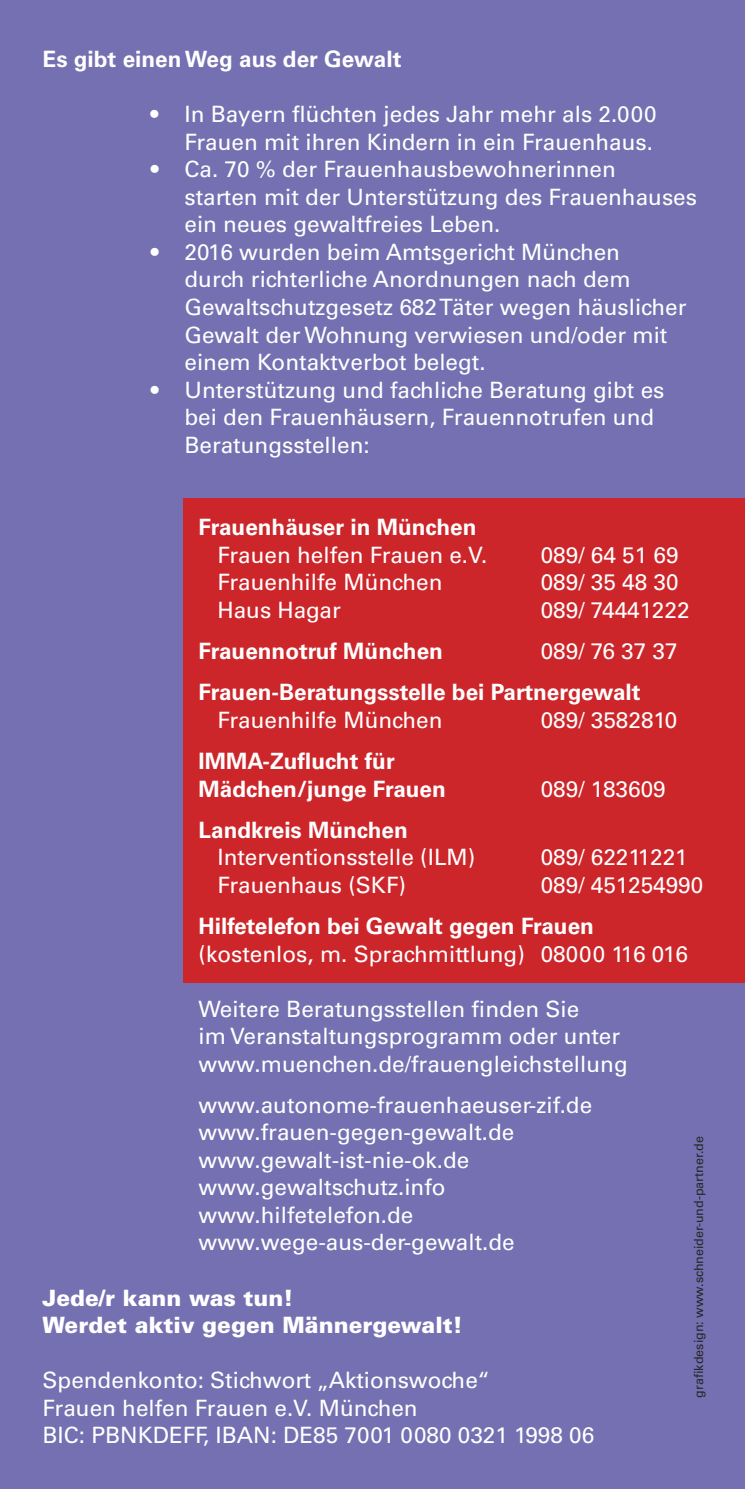
<style>
.page{position:relative;width:745px;height:1489px;background:#fff}
.page>*{position:absolute;margin:0;border:0;box-sizing:border-box;transform-origin:0 0}
.t1{font:22.5px/27.5px "Univers LT Std";color:#fff}
.t2{font:700 22.5px/27.5px "Univers LT Std";color:#fff}
.t3{font:900 22.5px/27.5px "Univers LT Std";color:#fff}
.t4{font:12.5px "Univers LT Std";color:#272627}
.s1{font-weight:900}
</style>
<div class="page">
<div style="left:0;top:0;width:744px;height:1488px;background:#7470b1"></div>
<div style="left:183px;top:498px;width:561px;height:485px;background:#cc262b"></div>
<p class="t2" style="left:43px;top:48px;width:360px">Es gibt einenWeg aus der Gewalt</p>
<p class="t1" style="left:149px;top:103px;width:509px;text-align:right"><span class="s1">•</span> In Bayern flüchten jedes Jahr mehr als 2.000<br>Frauen mit ihren Kindern in ein Frauenhaus.</p>
<p class="t1" style="left:184px;top:158px;width:513px;text-indent:-35px"><span class="s1">•</span> Ca. 70 % der Frauenhausbewohnerinnen<br>starten mit der Unterstützung des Frauenhauses ein neues gewaltfreies Leben.</p>
<p class="t1" style="left:184px;top:240px;width:503px;text-indent:-35px"><span class="s1">•</span> 2016 wurden beim Amtsgericht München<br>durch richterliche Anordnungen nach dem Gewaltschutzgesetz 682Täter wegen häuslicher Gewalt der Wohnung verwiesen und/oder mit einem Kontaktverbot belegt.</p>
<p class="t1" style="left:184px;top:378px;width:481px;text-indent:-35px"><span class="s1">•</span> Unterstützung und fachliche Beratung gibt es bei den Frauenhäusern, Frauennotrufen und<br>Beratungsstellen:</p>
<p class="t2" style="left:198px;top:515px;width:279px">Frauenhäuser in München</p>
<p class="t1" style="left:217px;top:543px;width:271px">Frauen helfen Frauen e.V.</p>
<p class="t1" style="left:540px;top:543px;width:139px">089/ 64 51 69</p>
<p class="t1" style="left:217px;top:570px;width:226px">Frauenhilfe München</p>
<p class="t1" style="left:540px;top:570px;width:139px">089/ 35 48 30</p>
<p class="t1" style="left:217px;top:598px;width:125px">Haus Hagar</p>
<p class="t1" style="left:540px;top:598px;width:150px">089/ 74441222</p>
<p class="t2" style="left:198px;top:639px;width:246px">Frauennotruf München</p>
<p class="t1" style="left:540px;top:639px;width:138px">089/ 76 37 37</p>
<p class="t2" style="left:198px;top:680px;width:443px">Frauen-Beratungsstelle bei Partnergewalt</p>
<p class="t1" style="left:217px;top:708px;width:226px">Frauenhilfe München</p>
<p class="t1" style="left:540px;top:708px;width:138px">089/ 3582810</p>
<p class="t2" style="left:198px;top:749px;width:248px">IMMA-Zuflucht für<br>Mädchen/junge Frauen</p>
<p class="t1" style="left:540px;top:776px;width:126px">089/ 183609</p>
<p class="t2" style="left:198px;top:818px;width:210px">Landkreis München</p>
<p class="t1" style="left:217px;top:845px;width:259px">Interventionsstelle (ILM)</p>
<p class="t1" style="left:540px;top:845px;width:148px">089/ 62211221</p>
<p class="t1" style="left:217px;top:873px;width:190px">Frauenhaus (SKF)</p>
<p class="t1" style="left:540px;top:873px;width:164px">089/ 451254990</p>
<p class="t2" style="left:198px;top:914px;width:396px">Hilfetelefon bei Gewalt gegen Frauen</p>
<p class="t1" style="left:198px;top:941px;width:490px">(kostenlos, m. Sprachmittlung) 08000 116 016</p>
<p class="t1" style="left:198px;top:996px;width:430px">Weitere Beratungsstellen finden Sie<br>im Veranstaltungsprogramm oder unter www.muenchen.de/frauengleichstellung</p>
<p class="t1" style="left:198px;top:1093px;width:395px">www.autonome-frauenhaeuser-zif.de www.frauen-gegen-gewalt.de www.gewalt-ist-nie-ok.de www.gewaltschutz.info www.hilfetelefon.de www.wege-aus-der-gewalt.de</p>
<p class="t4" style="left:693px;top:1397px;width:263px;rotate:-90deg">grafikdesign: www.schneider-und-partner.de</p>
<p class="t3" style="left:43px;top:1285px;width:421px">Jede/r kann was tun!<br>Werdet aktiv gegen Männergewalt!</p>
<p class="t1" style="left:43px;top:1368px;width:553px">Spendenkonto: Stichwort „Aktionswoche“<br>Frauen helfen Frauen e.V. München<br>BIC: PBNKDEFF, IBAN: DE85 7001 0080 0321 1998 06</p>
</div>
